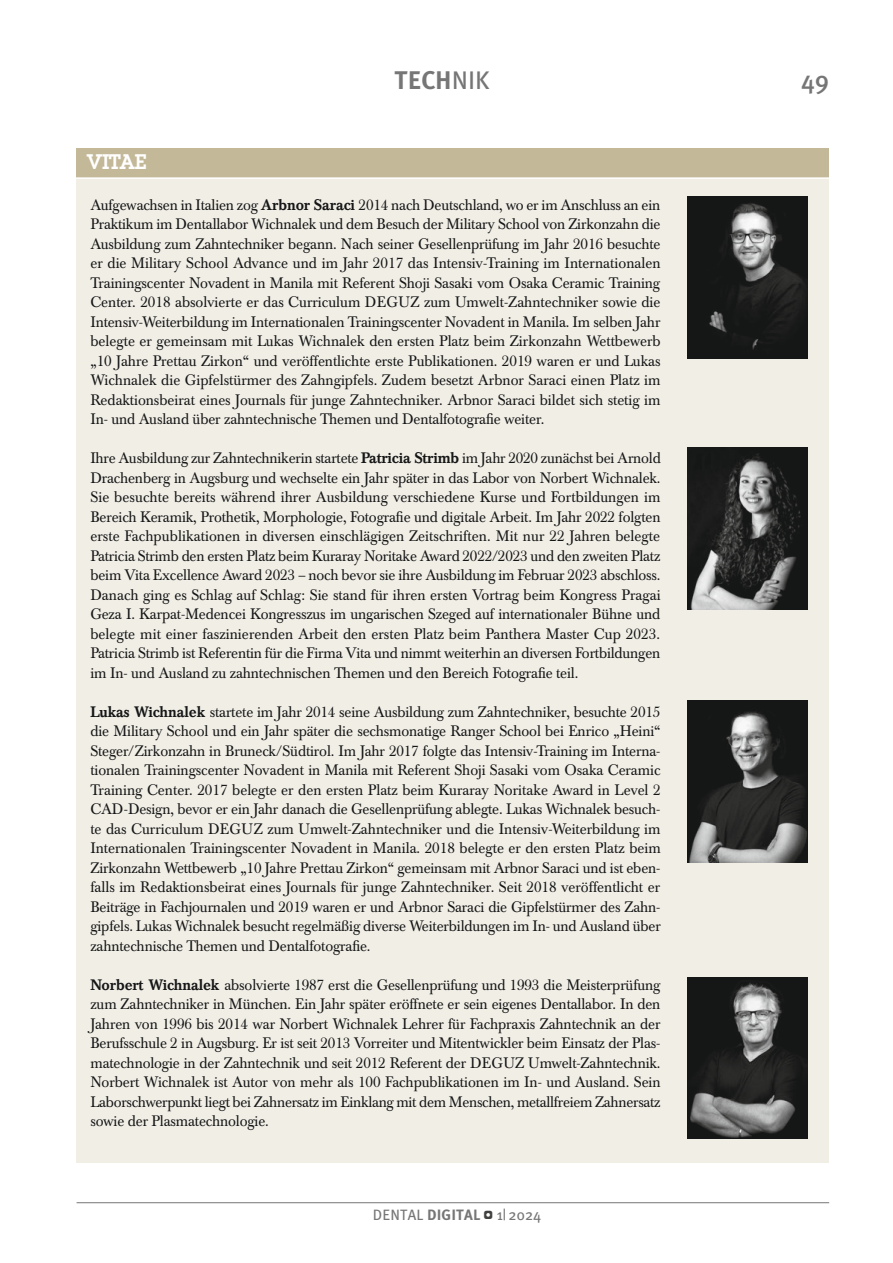
<style>
.page{position:relative;width:893px;height:1263px;background:#fff}
.page>*{position:absolute;margin:0;border:0;box-sizing:border-box;transform-origin:0 0}
.t1{font:700 25.5px "Meta Plus";color:#757675}
.t2{font:500 25.5px "Meta Plus";color:#757675}
.t3{font:700 21px "Lubiana";color:#fff}
.t4{font:15px/19.5px "Baskerville BE";letter-spacing:-.01em;color:#151616;text-align:justify}
.t5{font:15px "Meta Plus";letter-spacing:.01em;color:#757675}
.s1{font-weight:400}
.s2{font-weight:500}
.s3{font-weight:700}
.s4{font-family:"Click Bits Icon Pods";font-size:12px;color:#414140}
</style>
<div class="page">
<hr style="left:77px;top:1202px;width:752px;height:1px;background:#757675">
<div style="left:77px;top:153px;width:752px;height:1009px;background:#f1eee6"></div>
<div style="left:77px;top:148px;width:752px;height:30px;background:#c3b897"></div>
<hr style="left:74px;top:177px;width:755px;height:2px;background:#fff">
<img style="left:687px;top:197px;width:121px;height:161px">
<img style="left:687px;top:701px;width:121px;height:161px">
<img style="left:687px;top:977px;width:121px;height:162px">
<img style="left:687px;top:448px;width:121px;height:161px">
<h1 class="t1" style="left:394px;top:66px;width:97px">TECH<span class="s1">NIK</span></h1>
<h1 class="t2" style="left:801px;top:66px;width:29px">49</h1>
<h2 class="t3" style="left:87px;top:150px;width:61px">VITAE</h2>
<p class="t4" style="left:90px;top:195px;width:572px">Aufgewachsen in Italien zog <span class="s2">Arbnor Saraci</span> 2014 nach Deutschland, wo er im Anschluss an ein Praktikum im Dentallabor Wichnalek und dem Besuch der Military School von Zirkonzahn die Ausbildung zum Zahntechniker begann. Nach seiner Gesellenprüfung im Jahr 2016 besuchte er die Military School Advance und im Jahr 2017 das Intensiv-Training im Internationalen Trainingscenter Novadent in Manila mit Referent Shoji Sasaki vom Osaka Ceramic Training Center. 2018 absolvierte er das Curriculum DEGUZ zum Umwelt-Zahntechniker sowie die Intensiv-Weiterbildung im Internationalen Trainingscenter Novadent in Manila. Im selben Jahr belegte er gemeinsam mit Lukas Wichnalek den ersten Platz beim Zirkonzahn Wettbewerb „10 Jahre Prettau Zirkon“ und veröffentlichte erste Publikationen. 2019 waren er und Lukas Wichnalek die Gipfelstürmer des Zahngipfels. Zudem besetzt Arbnor Saraci einen Platz im Redaktionsbeirat eines Journals für junge Zahntechniker. Arbnor Saraci bildet sich stetig im In- und Ausland über zahntechnische Themen und Dentalfotografie weiter.</p>
<p class="t4" style="left:90px;top:449px;width:572px">Ihre Ausbildung zur Zahntechnikerin startete <span class="s2">Patricia Strimb</span> im Jahr 2020 zunächst bei Arnold Drachenberg in Augsburg und wechselte ein Jahr später in das Labor von Norbert Wichnalek.<br>Sie besuchte bereits während ihrer Ausbildung verschiedene Kurse und Fortbildungen im Bereich Keramik, Prothetik, Morphologie, Fotografie und digitale Arbeit. Im Jahr 2022 folgten erste Fachpublikationen in diversen einschlägigen Zeitschriften. Mit nur 22 Jahren belegte Patricia Strimb den ersten Platz beim Kuraray Noritake Award 2022/2023 und den zweiten Platz beim Vita Excellence Award 2023 – noch bevor sie ihre Ausbildung im Februar 2023 abschloss.<br>Danach ging es Schlag auf Schlag: Sie stand für ihren ersten Vortrag beim Kongress Pragai Geza I. Karpat-Medencei Kongresszus im ungarischen Szeged auf internationaler Bühne und belegte mit einer faszinierenden Arbeit den ersten Platz beim Panthera Master Cup 2023.<br>Patricia Strimb ist Referentin für die Firma Vita und nimmt weiterhin an diversen Fortbildungen im In- und Ausland zu zahntechnischen Themen und den Bereich Fotografie teil.</p>
<p class="t4" style="left:90px;top:702px;width:572px"><span class="s2">Lukas Wichnalek</span> startete im Jahr 2014 seine Ausbildung zum Zahntechniker, besuchte 2015 die Military School und ein Jahr später die sechsmonatige Ranger School bei Enrico „Heini“ Steger/Zirkonzahn in Bruneck/Südtirol. Im Jahr 2017 folgte das Intensiv-Training im Interna&shy;tionalen Trainingscenter Novadent in Manila mit Referent Shoji Sasaki vom Osaka Ceramic Training Center. 2017 belegte er den ersten Platz beim Kuraray Noritake Award in Level 2<br>CAD-Design, bevor er ein Jahr danach die Gesellenprüfung ablegte. Lukas Wichnalek besuch&shy;te das Curriculum DEGUZ zum Umwelt-Zahntechniker und die Intensiv-Weiterbildung im Internationalen Trainingscenter Novadent in Manila. 2018 belegte er den ersten Platz beim Zirkonzahn Wettbewerb „10 Jahre Prettau Zirkon“ gemeinsam mit Arbnor Saraci und ist eben&shy;falls im Redaktionsbeirat eines Journals für junge Zahntechniker. Seit 2018 veröffentlicht er Beiträge in Fachjournalen und 2019 waren er und Arbnor Saraci die Gipfelstürmer des Zahn&shy;gipfels. Lukas Wichnalek besucht regelmäßig diverse Weiterbildungen im In- und Ausland über zahntechnische Themen und Dentalfotografie.</p>
<p class="t4" style="left:90px;top:975px;width:572px"><span class="s2">Norbert Wichnalek</span> absolvierte 1987 erst die Gesellenprüfung und 1993 die Meisterprüfung zum Zahntechniker in München. Ein Jahr später eröffnete er sein eigenes Dentallabor. In den Jahren von 1996 bis 2014 war Norbert Wichnalek Lehrer für Fachpraxis Zahntechnik an der Berufsschule 2 in Augsburg. Er ist seit 2013 Vorreiter und Mitentwickler beim Einsatz der Plas&shy;matechnologie in der Zahntechnik und seit 2012 Referent der DEGUZ Umwelt-Zahntechnik.<br>Norbert Wichnalek ist Autor von mehr als 100 Fachpublikationen im In- und Ausland. Sein Laborschwerpunkt liegt bei Zahnersatz im Einklang mit dem Menschen, metallfreiem Zahnersatz sowie der Plasmatechnologie.</p>
<p class="t5" style="left:373px;top:1206px;width:170px">DENTAL <span class="s3">DIGITAL</span> <span class="s4">W</span> 1| 2024</p>
</div>
